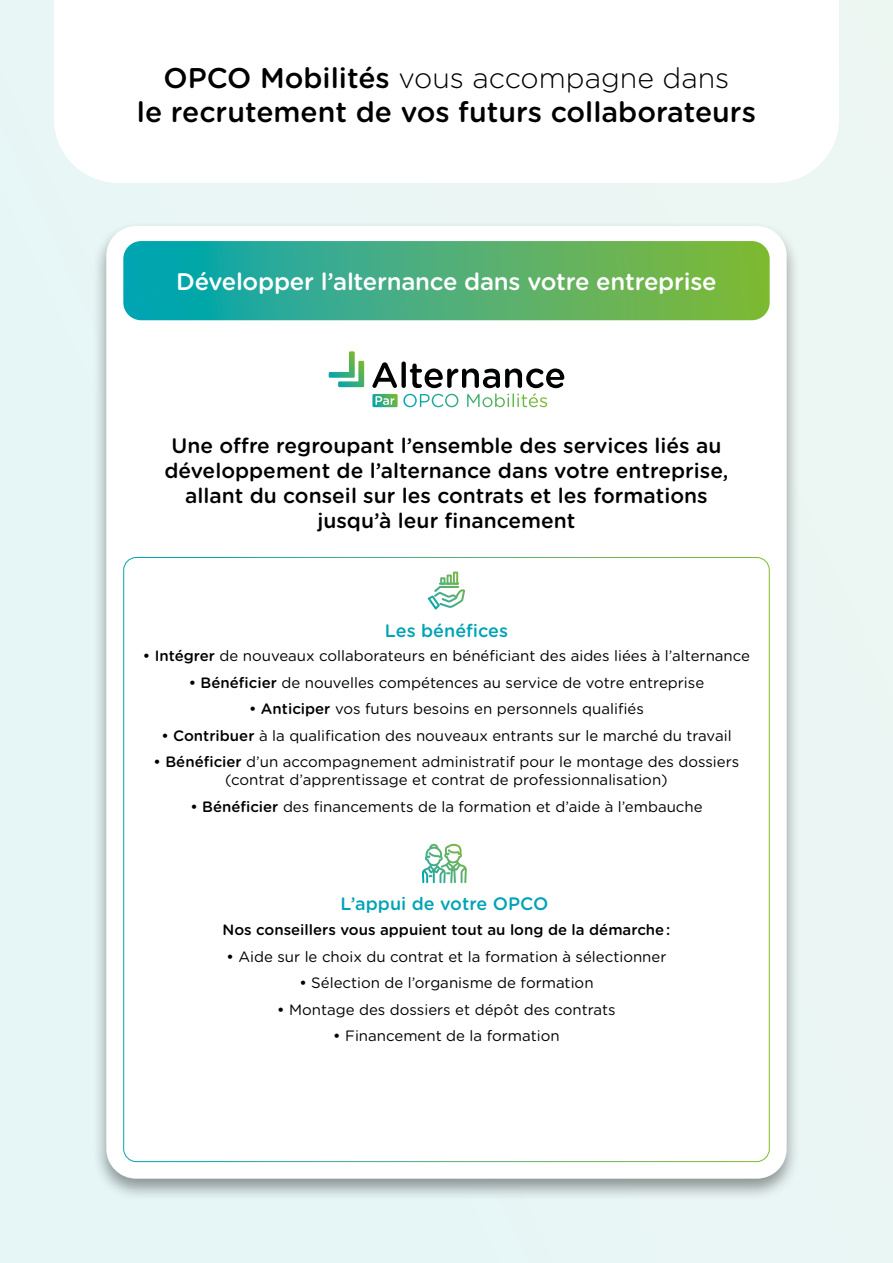
<style>
.page{position:relative;width:893px;height:1263px;background:#e8f6f5}
.page>*{position:absolute;margin:0;border:0;box-sizing:border-box;transform-origin:0 0}
.t1{font:500 28.5px/34.2px "Gotham Rounded";color:#000;text-align:center}
.t2{font:500 24px "Gotham Rounded";letter-spacing:-.01em;color:#fff}
.t3{font:500 21px/25.2px "Gotham Rounded";color:#000;text-align:center}
.t4{font:500 18px "Gotham Rounded";color:#00a4b6}
.t5{font:15px/18px "Gotham Rounded";color:#000;text-align:center}
.t6{font:500 15px "Gotham Rounded";color:#000}
.s1{font-weight:300}
.s2{font-weight:500}
</style>
<div class="page">
<div style="left:92px;top:221px;width:708px;height:980px;background:#000;opacity:.4"></div>
<div style="left:106px;top:226px;width:681px;height:953px;background:#fff;border-radius:30px"></div>
<svg style="left:123px;top:241px;width:647px;height:79px;background:#49af78"></svg>
<svg style="left:428px;top:572px;width:37px;height:37px"></svg>
<svg style="left:422px;top:844px;width:45px;height:39px"></svg>
<div style="left:54px;top:0;width:785px;height:183px;background:#fff"></div>
<svg style="left:329px;top:351px;width:35px;height:36px"></svg>
<svg style="left:372px;top:362px;width:192px;height:45px"></svg>
<p class="t1" style="left:137px;top:60px;width:621px">OPCO Mobilités <span class="s1">vous accompagne dans<br></span>le recrutement de vos futurs collaborateurs</p>
<p class="t2" style="left:176px;top:265px;width:542px">Développer l’alternance dans votre entreprise</p>
<p class="t3" style="left:164px;top:432px;width:565px">Une offre regroupant l’ensemble des services liés au développement de l’alternance dans votre entreprise, allant du conseil sur les contrats et les formations jusqu’à leur financement</p>
<p class="t4" style="left:385px;top:617px;width:125px">Les bénéfices</p>
<p class="t5" style="left:143px;top:646px;width:609px"><span class="s2">• Intégrer</span> de nouveaux collaborateurs en bénéficiant des aides liées à l’alternance</p>
<p class="t5" style="left:189px;top:673px;width:517px"><span class="s2">• Bénéficier</span> de nouvelles compétences au service de votre entreprise</p>
<p class="t5" style="left:249px;top:699px;width:396px"><span class="s2">• Anticiper</span> vos futurs besoins en personnels qualifiés</p>
<p class="t5" style="left:161px;top:726px;width:572px"><span class="s2">• Contribuer</span> à la qualification des nouveaux entrants sur le marché du travail</p>
<p class="t5" style="left:154px;top:752px;width:587px"><span class="s2">• Bénéficier</span> d’un accompagnement administratif pour le montage des dossiers (contrat d’apprentissage et contrat de professionnalisation)</p>
<p class="t5" style="left:190px;top:797px;width:514px"><span class="s2">• Bénéficier</span> des financements de la formation et d’aide à l’embauche</p>
<p class="t4" style="left:340px;top:891px;width:209px">L’appui de votre OPCO</p>
<p class="t6" style="left:223px;top:919px;width:449px">Nos conseillers vous appuient tout au long de la démarche :</p>
<p class="t5" style="left:226px;top:946px;width:441px"><span class="s2">•</span> Aide sur le choix du contrat et la formation à sélectionner</p>
<p class="t5" style="left:299px;top:973px;width:296px"><span class="s2">•</span> Sélection de l’organisme de formation</p>
<p class="t5" style="left:277px;top:1000px;width:340px"><span class="s2">•</span> Montage des dossiers et dépôt des contrats</p>
<p class="t5" style="left:333px;top:1026px;width:228px"><span class="s2">•</span> Financement de la formation</p>
</div>
